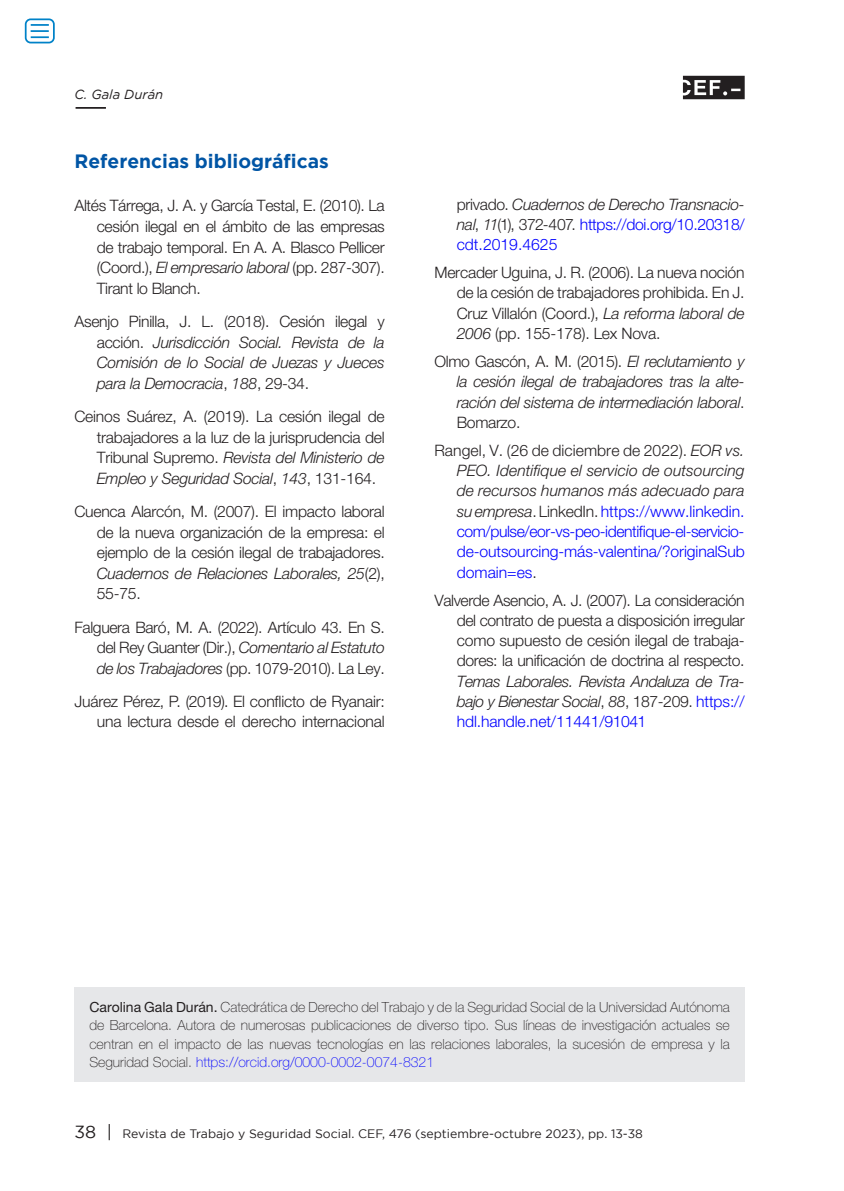
<style>
.page{position:relative;width:844px;height:1191px;background:#fff}
.page>*{position:absolute;margin:0;border:0;box-sizing:border-box;transform-origin:0 0}
.epígrafe_1{font:700 19.25px "Gotham";color:#0155a5}
.ref__bibliograficas{font:300 15.75px/20.7px "Helvetica Neue LT Std";letter-spacing:-.015em;color:#231f20;text-align:justify}
.ref__bibliograficas-2{font:300 15.75px/20.3px "Helvetica Neue LT Std";letter-spacing:-.005em;color:#00f;text-align:justify}
.ref__bibliograficas-3{font:italic 300 15.75px/20.7px "Helvetica Neue LT Std";letter-spacing:-.02em;color:#231f20;text-align:justify}
.ref__bibliograficas-4{font:100 14px/18.4px "Helvetica Neue LT Std";color:#231f20;text-align:justify}
.t1{font:italic 13.12px "Gotham";color:#231f20}
.t2{font:12.25px "Gotham";color:#231f20}
.s1{font-style:italic}
.s2{font-style:normal}
.s3{color:#231f20}
.s4{font-style:italic;color:#231f20}
.s5{color:#00f}
.s6{font-weight:400}
.s7{font-size:17.5px}
</style>
<div class="page">
<svg style="left:682px;top:76px;width:62px;height:23px"></svg>
<hr style="left:76px;top:107px;width:30px;height:2px;background:#231f20">
<div style="left:74px;top:987px;width:670px;height:94px;background:#e6e7e9"></div>
<div style="left:25px;top:18px;width:30px;height:25px;border:2px solid #0082c8;border-radius:5px"></div>
<svg style="left:31px;top:24px;width:18px;height:14px"></svg>
<p class="t1" style="left:74px;top:87px;width:90px">C. Gala Durán</p>
<p class="epígrafe_1" style="left:74px;top:150px;width:256px">Referencias bibliográficas</p>
<p class="ref__bibliograficas" style="left:97px;top:194px;width:289px;text-indent:-22px">Altés Tárrega, J. A. y García Testal, E. (2010). La cesión ilegal en el ámbito de las empresas de trabajo temporal. En A. A. Blasco Pellicer (Coord.), <span class="s1">El empresario laboral</span> (pp. 287-307).<br>Tirant lo Blanch.</p>
<p class="ref__bibliograficas-3" style="left:97px;top:311px;width:289px;text-indent:-22px"><span class="s2">Asenjo Pinilla, J. L. (2018). Cesión ilegal y acción.</span> Jurisdicción Social. Revista de la Comisión de lo Social de Juezas y Jueces para la Democracia<span class="s2">,</span> 188<span class="s2">, 29-34.</span></p>
<p class="ref__bibliograficas" style="left:97px;top:406px;width:289px;text-indent:-22px">Ceinos Suárez, A. (2019). La cesión ilegal de trabajadores a la luz de la jurisprudencia del Tribunal Supremo. <span class="s1">Revista del Ministerio de Empleo y Seguridad Social</span>, <span class="s1">143</span>, 131-164.</p>
<p class="ref__bibliograficas" style="left:97px;top:500px;width:289px;text-indent:-22px">Cuenca Alarcón, M. (2007). El impacto laboral de la nueva organización de la empresa: el ejemplo de la cesión ilegal de trabajadores.<br><span class="s1">Cuadernos de Relaciones Laborales, 25</span>(2), 55-75.</p>
<p class="ref__bibliograficas" style="left:97px;top:616px;width:289px;text-indent:-22px">Falguera Baró, M. A. (2022). Artículo 43. En S. del Rey Guanter (Dir.), <span class="s1">Comentario al Estatuto de los Trabajadores</span> (pp. 1079-2010). La Ley.</p>
<p class="ref__bibliograficas" style="left:74px;top:690px;width:312px;text-align:right">Juárez Pérez, P. (2019). El conflicto de Ryanair: una lectura desde el derecho internacional</p>
<p class="ref__bibliograficas-2" style="left:456px;top:194px;width:289px"><span class="s3">privado.</span> <span class="s4">Cuadernos de Derecho Transnacio&shy;nal</span><span class="s3">,</span> <span class="s4">11</span><span class="s3">(1), 372-407.</span> https://doi.org/10.20318/ cdt.2019.4625</p>
<p class="ref__bibliograficas" style="left:456px;top:262px;width:289px;text-indent:-22px">Mercader Uguina, J. R. (2006). La nueva noción de la cesión de trabajadores prohibida. En J.<br>Cruz Villalón (Coord.), <span class="s1">La reforma laboral de 2006</span> (pp. 155-178). Lex Nova.</p>
<p class="ref__bibliograficas-3" style="left:456px;top:351px;width:289px;text-indent:-22px"><span class="s2">Olmo Gascón, A. M. (2015).</span> El reclutamiento y la cesión ilegal de trabajadores tras la alte&shy;ración del sistema de intermediación laboral<span class="s2">.<br>Bomarzo.</span></p>
<p class="ref__bibliograficas-2" style="left:456px;top:439px;width:289px;text-indent:-22px"><span class="s3">Rangel, V. (26 de diciembre de 2022).</span> <span class="s4">EOR vs.<br>PEO. Identifique el servicio de outsourcing de recursos humanos más adecuado para su empresa</span><span class="s3">. LinkedIn.</span> https://www.linkedin. com/pulse/eor-vs-peo-identifique-el-servicio&shy;de-outsourcing-más-valentina/?originalSub domain=es<span class="s3">.</span></p>
<p class="ref__bibliograficas" style="left:456px;top:589px;width:289px;line-height:20.1px;text-indent:-22px">Valverde Asencio, A. J. (2007). La consideración del contrato de puesta a disposición irregular como supuesto de cesión ilegal de trabaja&shy;dores: la unificación de doctrina al respecto.<br><span class="s1">Temas Laborales. Revista Andaluza de Tra&shy;bajo y Bienestar Social</span>, <span class="s1">88</span>, 187-209. <span class="s5">https:// hdl.handle.net/11441/91041</span></p>
<p class="ref__bibliograficas-4" style="left:89px;top:997px;width:641px"><span class="s6">Carolina Gala Durán.</span> Catedrática de Derecho del Trabajo y de la Seguridad Social de la Universidad Autónoma de Barcelona. Autora de numerosas publicaciones de diverso tipo. Sus líneas de investigación actuales se centran en el impacto de las nuevas tecnologías en las relaciones laborales, la sucesión de empresa y la Seguridad Social. <span class="s5">https://orcid.org/0000-0002-0074-8321</span></p>
<p class="t2" style="left:74px;top:1127px;width:570px"><span class="s7">38 |</span> Revista de Trabajo y Seguridad Social. CEF, 476 (septiembre-octubre 2023), pp. 13-38</p>
</div>
